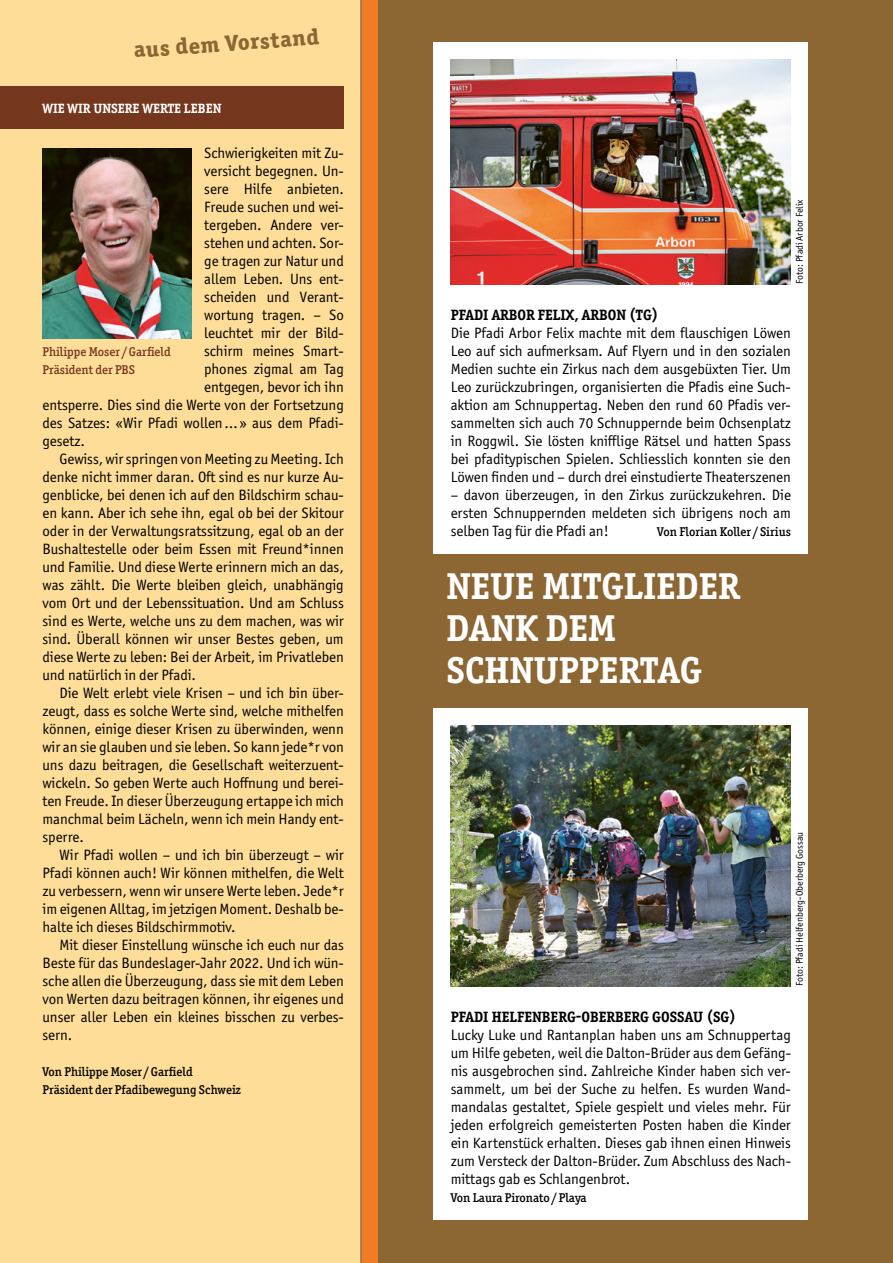
<style>
.page{position:relative;width:893px;height:1263px;background:#fff}
.page>*{position:absolute;margin:0;border:0;box-sizing:border-box;transform-origin:0 0}
.t1{font:700 37.5px/42px "Officina Serif ITC Pro";color:#fff}
.t2{font:800 22.5px "Officina Serif ITC Pro";color:#8c6633}
.t3{font:15px/18px "Officina Sans ITC Pro";letter-spacing:-.005em;color:#000;text-align:justify}
.t4{font:700 15px "Officina Serif ITC Pro";color:#000}
.t5{font:700 13.5px "Officina Serif ITC Pro";color:#fff}
.t6{font:500 12.75px/18px "Officina Serif ITC Pro";color:#000}
.t7{font:500 12.75px/18px "Officina Serif ITC Pro";color:#74371e}
.t8{font:9.75px "Officina Sans ITC Pro";color:#000}
</style>
<div class="page">
<div style="left:368px;top:0;width:525px;height:1263px;background:#8c6633"></div>
<div style="left:361px;top:0;width:17px;height:1263px;background:#f07c24"></div>
<div style="left:0;top:0;width:362px;height:1263px;background:#fedd98"></div>
<div style="left:0;top:86px;width:344px;height:43px;background:#74371e"></div>
<img style="left:43px;top:148px;width:148px;height:190px">
<div style="left:434px;top:43px;width:374px;height:511px;background:#fff"></div>
<div style="left:434px;top:709px;width:374px;height:511px;background:#fff"></div>
<img style="left:451px;top:60px;width:340px;height:224px">
<img style="left:451px;top:726px;width:340px;height:260px">
<h2 class="t2" style="left:133px;top:35px;width:187px;rotate:-4deg">aus dem Vorstand</h2>
<p class="t5" style="left:43px;top:100px;width:180px">WIE WIR UNSERE WERTE LEBEN</p>
<p class="t3" style="left:204px;top:144px;width:141px">Schwierigkeiten mit Zu-</p>
<p class="t3" style="left:204px;top:162px;width:141px">versicht begegnen. Un-</p>
<p class="t3" style="left:204px;top:180px;width:141px">sere Hilfe anbieten.</p>
<p class="t3" style="left:204px;top:198px;width:141px">Freude suchen und wei-</p>
<p class="t3" style="left:204px;top:216px;width:141px">tergeben. Andere ver-</p>
<p class="t3" style="left:204px;top:234px;width:141px">stehen und achten. Sor-</p>
<p class="t3" style="left:204px;top:252px;width:141px">ge tragen zur Natur und</p>
<p class="t3" style="left:204px;top:270px;width:141px">allem Leben. Uns ent-</p>
<p class="t3" style="left:204px;top:288px;width:141px">scheiden und Verant-</p>
<p class="t3" style="left:204px;top:306px;width:141px">wortung tragen. – So</p>
<p class="t3" style="left:204px;top:324px;width:141px">leuchtet mir der Bild-</p>
<p class="t3" style="left:204px;top:342px;width:141px">schirm meines Smart-</p>
<p class="t3" style="left:204px;top:360px;width:141px">phones zigmal am Tag</p>
<p class="t3" style="left:204px;top:378px;width:141px">entgegen, bevor ich ihn</p>
<p class="t3" style="left:43px;top:396px;width:303px">entsperre. Dies sind die Werte von der Fortsetzung</p>
<p class="t3" style="left:43px;top:414px;width:303px">des Satzes: «Wir Pfadi wollen…» aus dem Pfadi-</p>
<p class="t3" style="left:43px;top:432px;width:44px">gesetz.</p>
<p class="t3" style="left:60px;top:450px;width:286px">Gewiss, wir springen von Meeting zu Meeting. Ich</p>
<p class="t3" style="left:43px;top:468px;width:303px">denke nicht immer daran. Oft sind es nur kurze Au-</p>
<p class="t3" style="left:43px;top:486px;width:303px">genblicke, bei denen ich auf den Bildschirm schau-</p>
<p class="t3" style="left:43px;top:504px;width:303px">en kann. Aber ich sehe ihn, egal ob bei der Skitour</p>
<p class="t3" style="left:43px;top:522px;width:303px">oder in der Verwaltungsratssitzung, egal ob an der</p>
<p class="t3" style="left:43px;top:540px;width:303px">Bushaltestelle oder beim Essen mit Freund*innen</p>
<p class="t3" style="left:43px;top:558px;width:303px">und Familie. Und diese Werte erinnern mich an das,</p>
<p class="t3" style="left:43px;top:576px;width:303px">was zählt. Die Werte bleiben gleich, unabhängig</p>
<p class="t3" style="left:43px;top:594px;width:303px">vom Ort und der Lebenssituation. Und am Schluss</p>
<p class="t3" style="left:43px;top:612px;width:303px">sind es Werte, welche uns zu dem machen, was wir</p>
<p class="t3" style="left:43px;top:630px;width:303px">sind. Überall können wir unser Bestes geben, um</p>
<p class="t3" style="left:43px;top:648px;width:303px">diese Werte zu leben: Bei der Arbeit, im Privatleben</p>
<p class="t3" style="left:43px;top:666px;width:155px">und natürlich in der Pfadi.</p>
<p class="t3" style="left:60px;top:684px;width:286px">Die Welt erlebt viele Krisen – und ich bin über-</p>
<p class="t3" style="left:43px;top:702px;width:303px">zeugt, dass es solche Werte sind, welche mithelfen</p>
<p class="t3" style="left:43px;top:720px;width:303px">können, einige dieser Krisen zu überwinden, wenn</p>
<p class="t3" style="left:43px;top:738px;width:303px">wir an sie glauben und sie leben. So kann jede*r von</p>
<p class="t3" style="left:43px;top:756px;width:302px">uns dazu beitragen, die Gesellschaft weiterzuent-</p>
<p class="t3" style="left:43px;top:774px;width:303px">wickeln. So geben Werte auch Hoffnung und berei-</p>
<p class="t3" style="left:43px;top:792px;width:303px">ten Freude. In dieser Überzeugung ertappe ich mich</p>
<p class="t3" style="left:43px;top:810px;width:303px">manchmal beim Lächeln, wenn ich mein Handy ent-</p>
<p class="t3" style="left:43px;top:828px;width:43px">sperre.</p>
<p class="t3" style="left:60px;top:846px;width:286px">Wir Pfadi wollen – und ich bin überzeugt – wir</p>
<p class="t3" style="left:43px;top:864px;width:303px">Pfadi können auch! Wir können mithelfen, die Welt</p>
<p class="t3" style="left:43px;top:882px;width:303px">zu verbessern, wenn wir unsere Werte leben. Jede*r</p>
<p class="t3" style="left:43px;top:900px;width:303px">im eigenen Alltag, im jetzigen Moment. Deshalb be-</p>
<p class="t3" style="left:43px;top:918px;width:194px">halte ich dieses Bildschirmmotiv.</p>
<p class="t3" style="left:60px;top:936px;width:286px">Mit dieser Einstellung wünsche ich euch nur das</p>
<p class="t3" style="left:43px;top:954px;width:303px">Beste für das Bundeslager-Jahr 2022. Und ich wün-</p>
<p class="t3" style="left:43px;top:972px;width:303px">sche allen die Überzeugung, dass sie mit dem Leben</p>
<p class="t3" style="left:43px;top:990px;width:303px">von Werten dazu beitragen können, ihr eigenes und</p>
<p class="t3" style="left:43px;top:1008px;width:303px">unser aller Leben ein kleines bisschen zu verbes-</p>
<p class="t3" style="left:43px;top:1026px;width:31px">sern.</p>
<p class="t6" style="left:43px;top:1063px;width:200px">Von Philippe Moser /Garfield<br>Präsident der Pfadibewegung Schweiz</p>
<p class="t7" style="left:43px;top:343px;width:130px">Philippe Moser /Garfield<br>Präsident der PBS</p>
<p class="t8" style="left:794px;top:284px;width:86px;rotate:-90deg">Foto: Pfadi Arbor Felix</p>
<p class="t4" style="left:451px;top:306px;width:209px">PFADI ARBOR FELIX, ARBON (TG)</p>
<p class="t3" style="left:451px;top:324px;width:342px">Die Pfadi Arbor Felix machte mit dem flauschigen Löwen Leo auf sich aufmerksam. Auf Flyern und in den sozialen Medien suchte ein Zirkus nach dem ausgebüxten Tier. Um Leo zurückzubringen, organisierten die Pfadis eine Such&shy;aktion am Schnuppertag. Neben den rund 60 Pfadis ver&shy;sammelten sich auch 70 Schnuppernde beim Ochsenplatz in Roggwil. Sie lösten knifflige Rätsel und hatten Spass bei pfaditypischen Spielen. Schliesslich konnten sie den Löwen finden und – durch drei einstudierte Theaterszenen</p>
<p class="t3" style="left:451px;top:486px;width:342px">– davon überzeugen, in den Zirkus zurückzukehren. Die ersten Schnuppernden meldeten sich übrigens noch am selben Tag für die Pfadi an!</p>
<p class="t6" style="left:657px;top:523px;width:135px">Von Florian Koller / Sirius</p>
<h1 class="t1" style="left:446px;top:565px;width:295px">NEUE MITGLIEDER<br>DANK DEM<br>SCHNUPPERTAG</h1>
<p class="t8" style="left:794px;top:986px;width:156px;rotate:-90deg">Foto: Pfadi Helfenberg-Oberberg Gossau</p>
<p class="t4" style="left:451px;top:1008px;width:287px">PFADI HELFENBERG-OBERBERG GOSSAU (SG)</p>
<p class="t3" style="left:451px;top:1026px;width:342px">Lucky Luke und Rantanplan haben uns am Schnuppertag um Hilfe gebeten, weil die Dalton-Brüder aus dem Gefäng&shy;nis ausgebrochen sind. Zahlreiche Kinder haben sich ver&shy;sammelt, um bei der Suche zu helfen. Es wurden Wand&shy;mandalas gestaltet, Spiele gespielt und vieles mehr. Für jeden erfolgreich gemeisterten Posten haben die Kinder ein Kartenstück erhalten. Dieses gab ihnen einen Hinweis zum Versteck der Dalton-Brüder. Zum Abschluss des Nach&shy;mittags gab es Schlangenbrot.</p>
<p class="t6" style="left:451px;top:1189px;width:137px">Von Laura Pironato /Playa</p>
</div>
